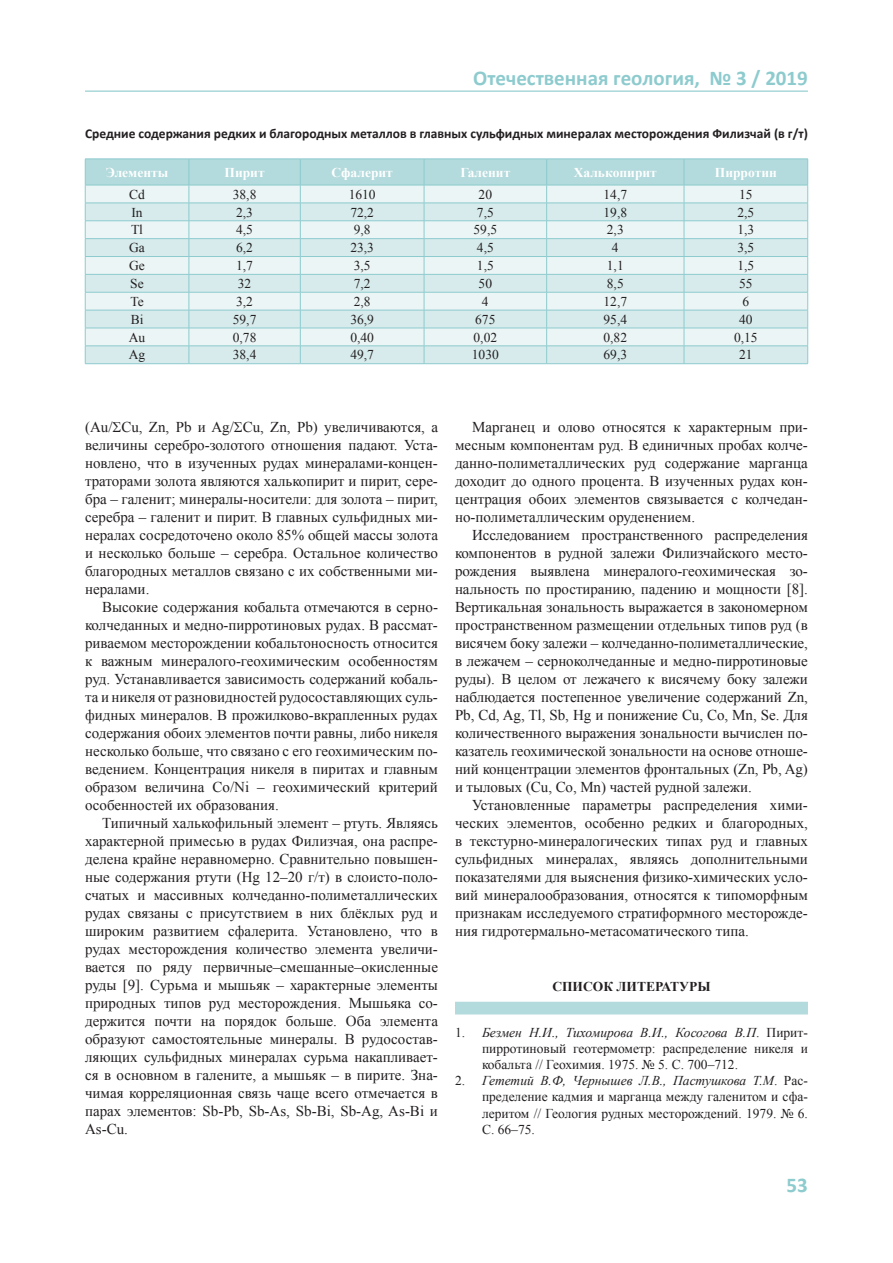
<style>
.page{position:relative;width:893px;height:1263px;background:#fff}
.page>*{position:absolute;margin:0;border:0;box-sizing:border-box;transform-origin:0 0}
.t1{font:700 21px "Calibri";color:#8dcbce}
.Основной_текст_волк{font:15px/18px "Times New Roman";color:#231f20;text-align:justify}
.Список_литературы{font:13.5px/16.2px "Times New Roman";color:#231f20;text-align:justify}
.Таблица{font:13.5px "Times New Roman";color:#231f20}
.подрисуночная_подпис{font:700 13.5px "Calibri";color:#231f20}
.Таблица_шапка{font:700 13.5px "Times New Roman";color:#fff}
.Заголовок_список_лит{font:700 13.5px "Times New Roman";color:#231f20}
.s1{font-style:italic}
</style>
<div class="page">
<hr style="left:85px;top:91px;width:723px;height:1px;background:#8dcbce">
<svg style="left:85px;top:159px;width:723px;height:204px;background:#d6ebeb"></svg>
<hr style="left:85px;top:363px;width:104px;height:1px;background:#8dcbce">
<hr style="left:189px;top:363px;width:111px;height:1px;background:#8dcbce">
<hr style="left:300px;top:363px;width:124px;height:1px;background:#8dcbce">
<hr style="left:424px;top:363px;width:123px;height:1px;background:#8dcbce">
<hr style="left:547px;top:363px;width:137px;height:1px;background:#8dcbce">
<hr style="left:684px;top:363px;width:124px;height:1px;background:#8dcbce">
<div style="left:455px;top:1002px;width:353px;height:12px;background:#b3dadc"></div>
<h1 class="t1" style="left:473px;top:65px;width:336px">Отечественная геология, № 3 / 2019</h1>
<p class="подрисуночная_подпис" style="left:85px;top:125px;width:724px">Средние содержания редких и благородных металлов в главных сульфидных минералах месторождения Филизчай (в г/т)</p>
<p class="Таблица_шапка" style="left:106px;top:163px;width:64px">Элементы</p>
<p class="Таблица_шапка" style="left:224px;top:163px;width:42px">Пирит</p>
<p class="Таблица_шапка" style="left:331px;top:163px;width:63px">Сфалерит</p>
<p class="Таблица_шапка" style="left:460px;top:163px;width:52px">Галенит</p>
<p class="Таблица_шапка" style="left:574px;top:163px;width:85px">Халькопирит</p>
<p class="Таблица_шапка" style="left:715px;top:163px;width:64px">Пирротин</p>
<p class="Таблица" style="left:129px;top:185px;width:17px">Cd</p>
<p class="Таблица" style="left:233px;top:185px;width:25px">38,8</p>
<p class="Таблица" style="left:349px;top:185px;width:28px">1610</p>
<p class="Таблица" style="left:479px;top:185px;width:15px">20</p>
<p class="Таблица" style="left:603px;top:185px;width:25px">14,7</p>
<p class="Таблица" style="left:739px;top:185px;width:15px">15</p>
<p class="Таблица" style="left:131px;top:203px;width:13px">In</p>
<p class="Таблица" style="left:236px;top:203px;width:18px">2,3</p>
<p class="Таблица" style="left:350px;top:203px;width:25px">72,2</p>
<p class="Таблица" style="left:477px;top:203px;width:18px">7,5</p>
<p class="Таблица" style="left:603px;top:203px;width:25px">19,8</p>
<p class="Таблица" style="left:737px;top:203px;width:18px">2,5</p>
<p class="Таблица" style="left:131px;top:221px;width:14px">Tl</p>
<p class="Таблица" style="left:236px;top:221px;width:18px">4,5</p>
<p class="Таблица" style="left:354px;top:221px;width:18px">9,8</p>
<p class="Таблица" style="left:474px;top:221px;width:25px">59,5</p>
<p class="Таблица" style="left:607px;top:221px;width:18px">2,3</p>
<p class="Таблица" style="left:737px;top:221px;width:18px">1,3</p>
<p class="Таблица" style="left:129px;top:239px;width:17px">Ga</p>
<p class="Таблица" style="left:236px;top:239px;width:18px">6,2</p>
<p class="Таблица" style="left:350px;top:239px;width:25px">23,3</p>
<p class="Таблица" style="left:477px;top:239px;width:18px">4,5</p>
<p class="Таблица" style="left:612px;top:239px;width:8px">4</p>
<p class="Таблица" style="left:737px;top:239px;width:18px">3,5</p>
<p class="Таблица" style="left:129px;top:256px;width:17px">Ge</p>
<p class="Таблица" style="left:236px;top:256px;width:18px">1,7</p>
<p class="Таблица" style="left:354px;top:256px;width:18px">3,5</p>
<p class="Таблица" style="left:477px;top:256px;width:18px">1,5</p>
<p class="Таблица" style="left:607px;top:256px;width:18px">1,1</p>
<p class="Таблица" style="left:737px;top:256px;width:18px">1,5</p>
<p class="Таблица" style="left:130px;top:274px;width:15px">Se</p>
<p class="Таблица" style="left:238px;top:274px;width:15px">32</p>
<p class="Таблица" style="left:354px;top:274px;width:18px">7,2</p>
<p class="Таблица" style="left:479px;top:274px;width:15px">50</p>
<p class="Таблица" style="left:607px;top:274px;width:18px">8,5</p>
<p class="Таблица" style="left:739px;top:274px;width:15px">55</p>
<p class="Таблица" style="left:130px;top:292px;width:15px">Te</p>
<p class="Таблица" style="left:236px;top:292px;width:18px">3,2</p>
<p class="Таблица" style="left:354px;top:292px;width:18px">2,8</p>
<p class="Таблица" style="left:482px;top:292px;width:8px">4</p>
<p class="Таблица" style="left:603px;top:292px;width:25px">12,7</p>
<p class="Таблица" style="left:742px;top:292px;width:8px">6</p>
<p class="Таблица" style="left:131px;top:310px;width:14px">Bi</p>
<p class="Таблица" style="left:233px;top:310px;width:25px">59,7</p>
<p class="Таблица" style="left:350px;top:310px;width:25px">36,9</p>
<p class="Таблица" style="left:475px;top:310px;width:22px">675</p>
<p class="Таблица" style="left:603px;top:310px;width:25px">95,4</p>
<p class="Таблица" style="left:739px;top:310px;width:15px">40</p>
<p class="Таблица" style="left:129px;top:328px;width:18px">Au</p>
<p class="Таблица" style="left:233px;top:328px;width:25px">0,78</p>
<p class="Таблица" style="left:350px;top:328px;width:25px">0,40</p>
<p class="Таблица" style="left:474px;top:328px;width:25px">0,02</p>
<p class="Таблица" style="left:603px;top:328px;width:25px">0,82</p>
<p class="Таблица" style="left:734px;top:328px;width:25px">0,15</p>
<p class="Таблица" style="left:129px;top:346px;width:18px">Ag</p>
<p class="Таблица" style="left:233px;top:346px;width:25px">38,4</p>
<p class="Таблица" style="left:350px;top:346px;width:25px">49,7</p>
<p class="Таблица" style="left:472px;top:346px;width:28px">1030</p>
<p class="Таблица" style="left:603px;top:346px;width:25px">69,3</p>
<p class="Таблица" style="left:739px;top:346px;width:15px">21</p>
<p class="Основной_текст_волк" style="left:85px;top:418px;width:354px">(Au/ Cu, Zn, Pb и Ag/ Cu, Zn, Pb) увеличиваются, а величины серебро-золотого отношения падают. Уста&shy;новлено, что в изученных рудах минералами-концен&shy;траторами золота являются халькопирит и пирит, сере&shy;бра – галенит; минералы-носители: для золота – пирит, серебра – галенит и пирит. В главных сульфидных ми&shy;нералах сосредоточено около 85% общей массы золота и несколько больше – серебра. Остальное количество благородных металлов связано с их собственными ми&shy;нералами.</p>
<p class="Основной_текст_волк" style="left:85px;top:598px;width:354px;text-indent:17px">Высокие содержания кобальта отмечаются в серно&shy;колчеданных и медно-пирротиновых рудах. В рассмат&shy;риваемом месторождении кобальтоносность относится к важным минералого-геохимическим особенностям руд. Устанавливается зависимость содержаний кобаль&shy;та и никеля от разновидностей рудосоставляющих суль&shy;фидных минералов. В прожилково-вкрапленных рудах содержания обоих элементов почти равны, либо никеля несколько больше, что связано с его геохимическим по&shy;ведением. Концентрация никеля в пиритах и главным образом величина Co/Ni – геохимический критерий особенностей их образования.</p>
<p class="Основной_текст_волк" style="left:85px;top:814px;width:354px;text-indent:17px">Типичный халькофильный элемент – ртуть. Являясь характерной примесью в рудах Филизчая, она распре&shy;делена крайне неравномерно. Сравнительно повышен&shy;ные содержания ртути (Hg 12–20 г/т) в слоисто-поло&shy;счатых и массивных колчеданно-полиметаллических рудах связаны с присутствием в них блёклых руд и широким развитием сфалерита. Установлено, что в рудах месторождения количество элемента увеличи&shy;вается по ряду первичные–смешанные–окисленные руды [9]. Сурьма и мышьяк – характерные элементы природных типов руд месторождения. Мышьяка со&shy;держится почти на порядок больше. Оба элемента образуют самостоятельные минералы. В рудосостав&shy;ляющих сульфидных минералах сурьма накапливает&shy;ся в основном в галените, а мышьяк – в пирите. Зна&shy;чимая корреляционная связь чаще всего отмечается в парах элементов: Sb-Pb, Sb-As, Sb-Bi, Sb-Ag, As-Bi и As-Cu.</p>
<p class="Основной_текст_волк" style="left:455px;top:418px;width:354px;text-indent:17px">Марганец и олово относятся к характерным при&shy;месным компонентам руд. В единичных пробах колче&shy;данно-полиметаллических руд содержание марганца доходит до одного процента. В изученных рудах кон&shy;центрация обоих элементов связывается с колчедан&shy;но-полиметаллическим оруденением.</p>
<p class="Основной_текст_волк" style="left:455px;top:526px;width:354px;text-indent:17px">Исследованием пространственного распределения компонентов в рудной залежи Филизчайского место&shy;рождения выявлена минералого-геохимическая зо&shy;нальность по простиранию, падению и мощности [8].<br>Вертикальная зональность выражается в закономерном пространственном размещении отдельных типов руд (в висячем боку залежи – колчеданно-полиметаллические, в лежачем – серноколчеданные и медно-пирротиновые руды). В целом от лежачего к висячему боку залежи наблюдается постепенное увеличение содержаний Zn, Pb, Cd, Ag, Tl, Sb, Hg и понижение Cu, Co, Mn, Se. Для количественного выражения зональности вычислен по&shy;казатель геохимической зональности на основе отноше&shy;ний концентрации элементов фронтальных (Zn, Pb, Ag) и тыловых (Cu, Co, Mn) частей рудной залежи.</p>
<p class="Основной_текст_волк" style="left:455px;top:796px;width:354px;text-indent:17px">Установленные параметры распределения хими&shy;ческих элементов, особенно редких и благородных, в текстурно-минералогических типах руд и главных сульфидных минералах, являясь дополнительными показателями для выяснения физико-химических усло&shy;вий минералообразования, относятся к типоморфным признакам исследуемого стратиформного месторожде&shy;ния гидротермально-метасоматического типа.</p>
<p class="Заголовок_список_лит" style="left:552px;top:977px;width:160px">СПИСОК ЛИТЕРАТУРЫ</p>
<p class="Список_литературы" style="left:482px;top:1024px;width:327px;text-indent:-27px">1. <span class="s1">Безмен Н.И., Тихомирова В.И., Косогова В.П</span>. Пирит&shy;пирротиновый геотермометр: распределение никеля и кобальта // Геохимия. 1975. № 5. С. 700–712.</p>
<p class="Список_литературы" style="left:482px;top:1072px;width:327px;text-indent:-27px">2. <span class="s1">Гететий В.Ф, Чернышев Л.В., Пастушкова Т.М</span>. Рас&shy;пределение кадмия и марганца между галенитом и сфа&shy;леритом // Геология рудных месторождений. 1979. № 6.<br>С. 66–75.</p>
<h1 class="t1" style="left:787px;top:1171px;width:23px">53</h1>
</div>
